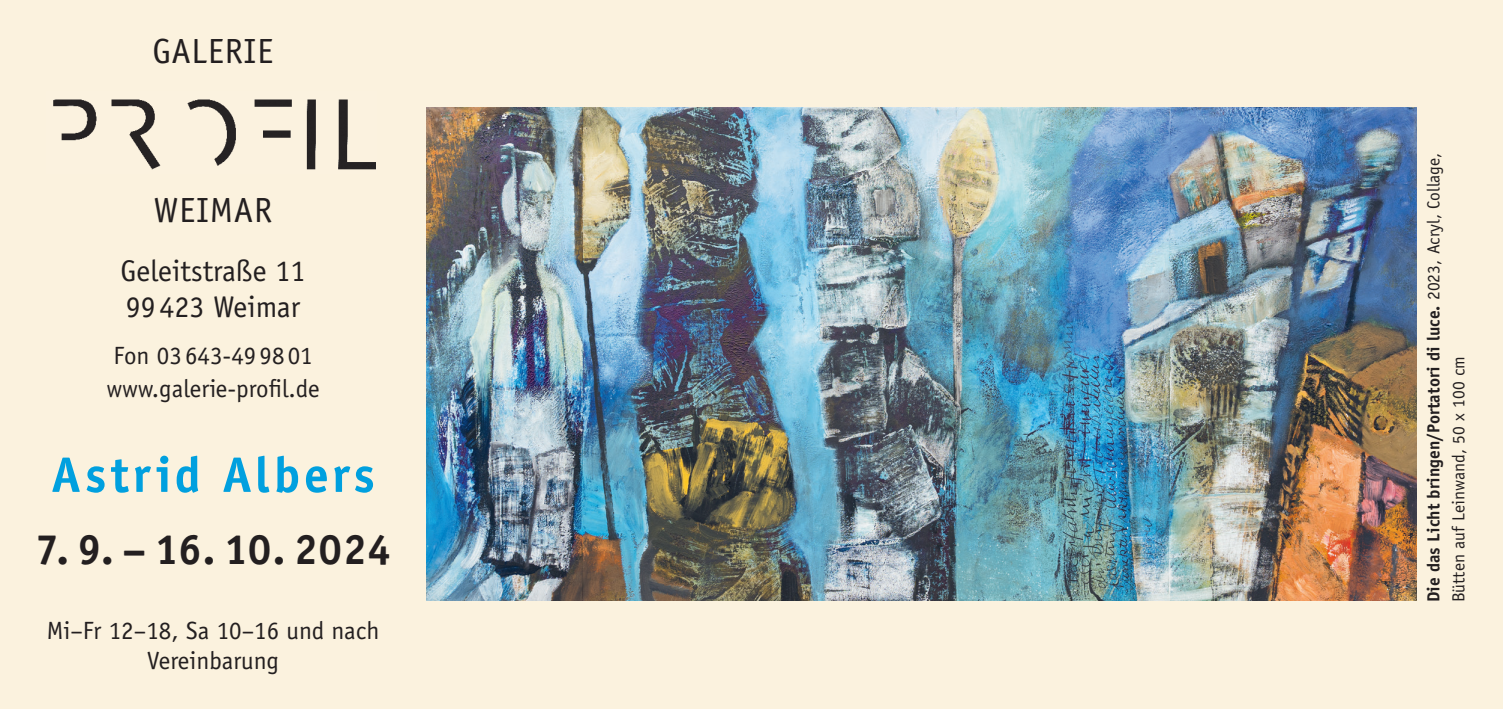
<style>
.page{position:relative;width:1503px;height:709px;background:#fff}
.page>*{position:absolute;margin:0;border:0;box-sizing:border-box;transform-origin:0 0}
.t1{font:700 50px "Officina Sans";letter-spacing:.075em;color:#00a0df}
.t2{font:700 42.5px "Officina Sans";letter-spacing:.015em;color:#231f20}
.t3{font:35px "Officina Sans";letter-spacing:.02em;color:#231f20}
.t4{font:30px/36px "Officina Sans";color:#231f20}
.t5{font:25px/32.5px "Officina Sans";color:#231f20}
.t6{font:17.5px/25px "Officina Sans";letter-spacing:.005em;color:#231f20}
.s1{font-weight:700}
</style>
<div class="page">
<div style="left:0;top:0;width:1502px;height:709px;background:#fbf2de"></div>
<img style="left:427px;top:107px;width:989px;height:494px">
<img style="left:53px;top:99px;width:323px;height:71px">
<h3 class="t3" style="left:153px;top:31px;width:122px">GALERIE</h3>
<h3 class="t3" style="left:154px;top:190px;width:120px">WEIMAR</h3>
<h3 class="t4" style="left:120px;top:253px;width:187px">Geleitstraße 11<br>99423 Weimar</h3>
<h3 class="t5" style="left:106px;top:339px;width:215px">Fon 03 643-499801 www.galerie-profil.de</h3>
<h1 class="t1" style="left:51px;top:443px;width:325px">Astrid Albers</h1>
<h2 class="t2" style="left:35px;top:523px;width:357px">7. 9. – 16. 10. 2024</h2>
<h3 class="t5" style="left:47px;top:616px;width:334px;line-height:30px;text-align:center">Mi–Fr 12–18, Sa 10–16 und nach<br>Vereinbarung</h3>
<p class="t6" style="left:1421px;top:602px;width:450px;rotate:-90deg"><span class="s1">Die das Licht bringen/Portatori di luce.</span> 2023, Acryl, Collage,<br>Bütten auf Leinwand, 50 x 100 cm</p>
</div>
